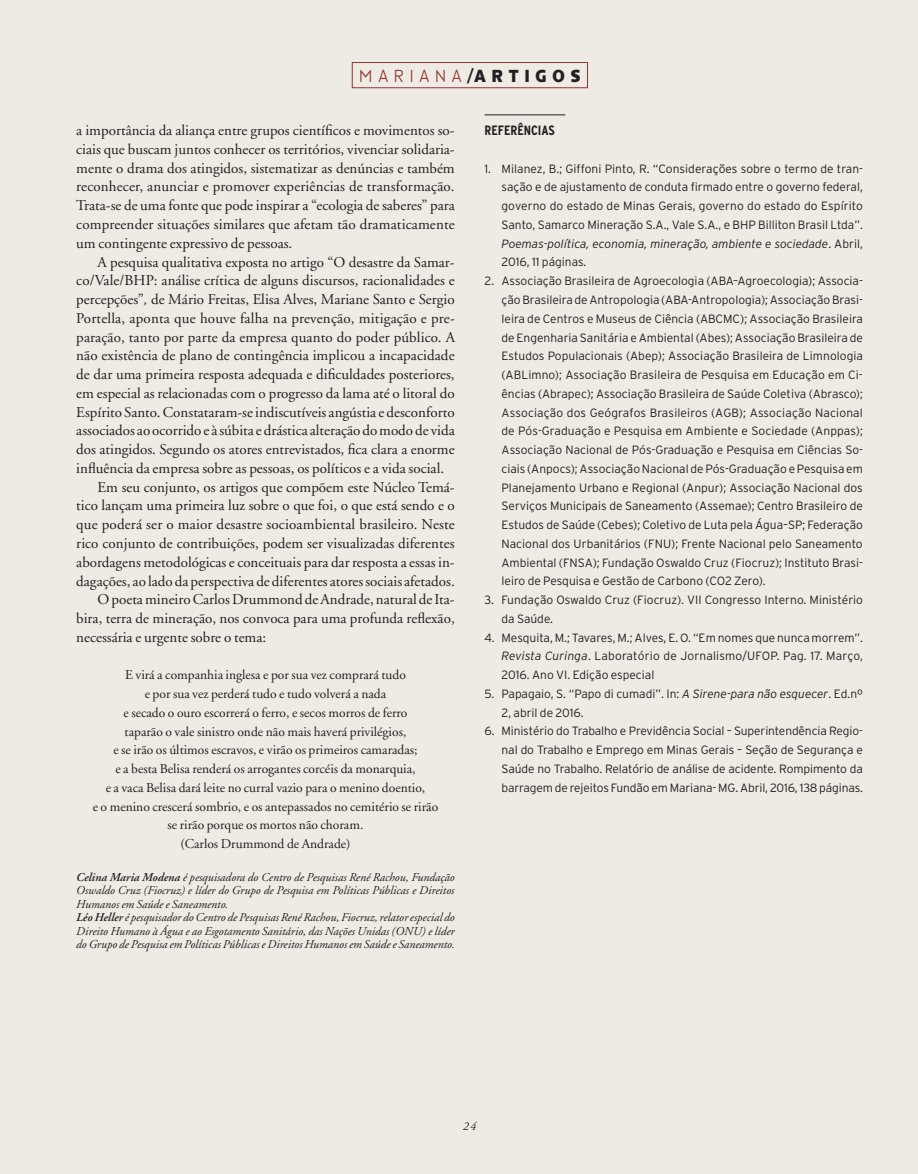
<style>
.page{position:relative;width:918px;height:1174px;background:#fff}
.page>*{position:absolute;margin:0;border:0;box-sizing:border-box;transform-origin:0 0}
.t1{font:700 18px "Anisette Petite";letter-spacing:.415em;color:#231f20;scale:.9 1}
.t2{font:15px/18.8px "Adobe Garamond";color:#231f20;text-align:justify}
.t3{font:13.5px/18.8px "Adobe Garamond";color:#231f20;text-align:center}
.t4{font:700 condensed 13.5px "Interstate";color:#231f20}
.t5{font:300 12px/18.8px "Interstate";color:#231f20;text-align:justify}
.t6{font:italic 12px/13.5px "Adobe Garamond";color:#231f20}
.s1{font-weight:300;color:#92342e}
.s2{font-style:italic}
.s3{font-weight:600}
</style>
<div class="page">
<div style="left:0;top:0;width:905px;height:1173px;background:#eeebe4"></div>
<div style="left:903px;top:0;width:15px;height:1173px;background:#eeebe4"></div>
<div style="left:352px;top:62px;width:236px;height:26px;border:1px solid #92342e"></div>
<hr style="left:484px;top:114px;width:81px;height:1px;background:#231f20">
<h1 class="t1" style="left:359px;top:66px;width:247px"><span class="s1">MARIANA</span>/ARTIGOS</h1>
<p class="t2" style="left:76px;top:121px;width:380px">a importância da aliança entre grupos científicos e movimentos so&shy;ciais que buscam juntos conhecer os territórios, vivenciar solidaria&shy;mente o drama dos atingidos, sistematizar as denúncias e também reconhecer, anunciar e promover experiências de transformação.<br>Trata-se de uma fonte que pode inspirar a “ecologia de saberes” para compreender situações similares que afetam tão dramaticamente um contingente expressivo de pessoas.</p>
<p class="t2" style="left:98px;top:253px;width:359px">A pesquisa qualitativa exposta no artigo “O desastre da Samar-</p>
<p class="t2" style="left:76px;top:271px;width:380px">co/Vale/BHP: análise crítica de alguns discursos, racionalidades e</p>
<p class="t2" style="left:76px;top:290px;width:380px">percepções”<span class="s2">,</span> de Mário Freitas, Elisa Alves, Mariane Santo e Sergio</p>
<p class="t2" style="left:76px;top:309px;width:380px">Portella, aponta que houve falha na prevenção, mitigação e pre-</p>
<p class="t2" style="left:76px;top:328px;width:380px">paração, tanto por parte da empresa quanto do poder público. A</p>
<p class="t2" style="left:76px;top:346px;width:380px">não existência de plano de contingência implicou a incapacidade</p>
<p class="t2" style="left:76px;top:365px;width:380px">de dar uma primeira resposta adequada e dificuldades posteriores,</p>
<p class="t2" style="left:76px;top:384px;width:380px">em especial as relacionadas com o progresso da lama até o litoral do</p>
<p class="t2" style="left:76px;top:403px;width:380px">Espírito Santo. Constataram-se indiscutíveis angústia e desconforto</p>
<p class="t2" style="left:76px;top:421px;width:380px">associados ao ocorrido e à súbita e drástica alteração do modo de vida</p>
<p class="t2" style="left:76px;top:440px;width:380px">dos atingidos. Segundo os atores entrevistados, fica clara a enorme</p>
<p class="t2" style="left:76px;top:459px;width:369px">influência da empresa sobre as pessoas, os políticos e a vida social.</p>
<p class="t2" style="left:98px;top:478px;width:359px">Em seu conjunto, os artigos que compõem este Núcleo Temá-</p>
<p class="t2" style="left:76px;top:496px;width:380px">tico lançam uma primeira luz sobre o que foi, o que está sendo e o</p>
<p class="t2" style="left:76px;top:515px;width:380px">que poderá ser o maior desastre socioambiental brasileiro. Neste</p>
<p class="t2" style="left:76px;top:534px;width:380px">rico conjunto de contribuições, podem ser visualizadas diferentes</p>
<p class="t2" style="left:76px;top:553px;width:380px">abordagens metodológicas e conceituais para dar resposta a essas in-</p>
<p class="t2" style="left:76px;top:571px;width:380px">dagações, ao lado da perspectiva de diferentes atores sociais afetados.</p>
<p class="t2" style="left:98px;top:590px;width:359px">O poeta mineiro Carlos Drummond de Andrade, natural de Ita-</p>
<p class="t2" style="left:76px;top:609px;width:380px">bira, terra de mineração, nos convoca para uma profunda reflexão,</p>
<p class="t2" style="left:76px;top:628px;width:191px">necessária e urgente sobre o tema:</p>
<p class="t3" style="left:93px;top:665px;width:347px">E virá a companhia inglesa e por sua vez comprará tudo<br>e por sua vez perderá tudo e tudo volverá a nada<br>e secado o ouro escorrerá o ferro, e secos morros de ferro<br>taparão o vale sinistro onde não mais haverá privilégios,<br>e se irão os últimos escravos, e virão os primeiros camaradas;<br>e a besta Belisa renderá os arrogantes corcéis da monarquia,<br>e a vaca Belisa dará leite no curral vazio para o menino doentio,<br>e o menino crescerá sombrio, e os antepassados no cemitério se rirão se rirão porque os mortos não choram.<br>(Carlos Drummond de Andrade)</p>
<p class="t6" style="left:76px;top:870px;width:380px"><span class="s3">Celina Maria Modena</span> é pesquisadora do Centro de Pesquisas René Rachou, Fundação Oswaldo Cruz (Fiocruz) e líder do Grupo de Pesquisa em Políticas Públicas e Direitos Humanos em Saúde e Saneamento.<br><span class="s3">Léo Heller</span> é pesquisador do Centro de Pesquisas René Rachou, Fiocruz, relator especial do Direito Humano à Água e ao Esgotamento Sanitário, das Nações Unidas (ONU) e líder do Grupo de Pesquisa em Políticas Públicas e Direitos Humanos em Saúde e Saneamento.</p>
<p class="t4" style="left:484px;top:123px;width:72px">REFERÊNCIAS</p>
<p class="t5" style="left:501px;top:159px;width:363px;text-indent:-17px">1. Milanez, B.; Giffoni Pinto, R. “Considerações sobre o termo de tran&shy;sação e de ajustamento de conduta firmado entre o governo federal, governo do estado de Minas Gerais, governo do estado do Espírito Santo, Samarco Mineração S.A., Vale S.A., e BHP Billiton Brasil Ltda”.<br><span class="s2">Poemas-política, economia, mineração, ambiente e sociedade</span>. Abril, 2016, 11 páginas.</p>
<p class="t5" style="left:501px;top:271px;width:363px;text-indent:-17px">2. Associação Brasileira de Agroecologia (ABA–Agroecologia); Associa&shy;ção Brasileira de Antropologia (ABA-Antropologia); Associação Brasi&shy;leira de Centros e Museus de Ciência (ABCMC); Associação Brasileira de Engenharia Sanitária e Ambiental (Abes); Associação Brasileira de Estudos Populacionais (Abep); Associação Brasileira de Limnologia (ABLimno); Associação Brasileira de Pesquisa em Educação em Ci&shy;ências (Abrapec); Associação Brasileira de Saúde Coletiva (Abrasco); Associação dos Geógrafos Brasileiros (AGB); Associação Nacional de Pós-Graduação e Pesquisa em Ambiente e Sociedade (Anppas); Associação Nacional de Pós-Graduação e Pesquisa em Ciências So&shy;ciais (Anpocs); Associação Nacional de Pós-Graduação e Pesquisa em Planejamento Urbano e Regional (Anpur); Associação Nacional dos Serviços Municipais de Saneamento (Assemae); Centro Brasileiro de Estudos de Saúde (Cebes); Coletivo de Luta pela Água–SP; Federação Nacional dos Urbanitários (FNU); Frente Nacional pelo Saneamento Ambiental (FNSA); Fundação Oswaldo Cruz (Fiocruz); Instituto Brasi&shy;leiro de Pesquisa e Gestão de Carbono (CO2 Zero).</p>
<p class="t5" style="left:501px;top:590px;width:363px;text-indent:-17px">3. Fundação Oswaldo Cruz (Fiocruz). VII Congresso Interno. Ministério da Saúde.</p>
<p class="t5" style="left:501px;top:627px;width:363px;text-indent:-17px">4. Mesquita, M.; Tavares, M.; Alves, E. O. “Em nomes que nunca morrem”.<br><span class="s2">Revista Curinga</span>. Laboratório de Jornalismo/UFOP. Pag. 17. Março, 2016. Ano VI. Edição especial</p>
<p class="t5" style="left:501px;top:684px;width:363px;text-indent:-17px">5. Papagaio, S. “Papo di cumadi”. In: <span class="s2">A Sirene-para não esquecer</span>. Ed.nº<br>2, abril de 2016.</p>
<p class="t5" style="left:501px;top:721px;width:363px;text-indent:-17px">6. Ministério do Trabalho e Previdência Social – Superintendência Regio&shy;nal do Trabalho e Emprego em Minas Gerais – Seção de Segurança e Saúde no Trabalho. Relatório de análise de acidente. Rompimento da barragem de rejeitos Fundão em Mariana- MG. Abril, 2016, 138 páginas.</p>
<p class="t6" style="left:463px;top:1119px;width:15px">24</p>
</div>
